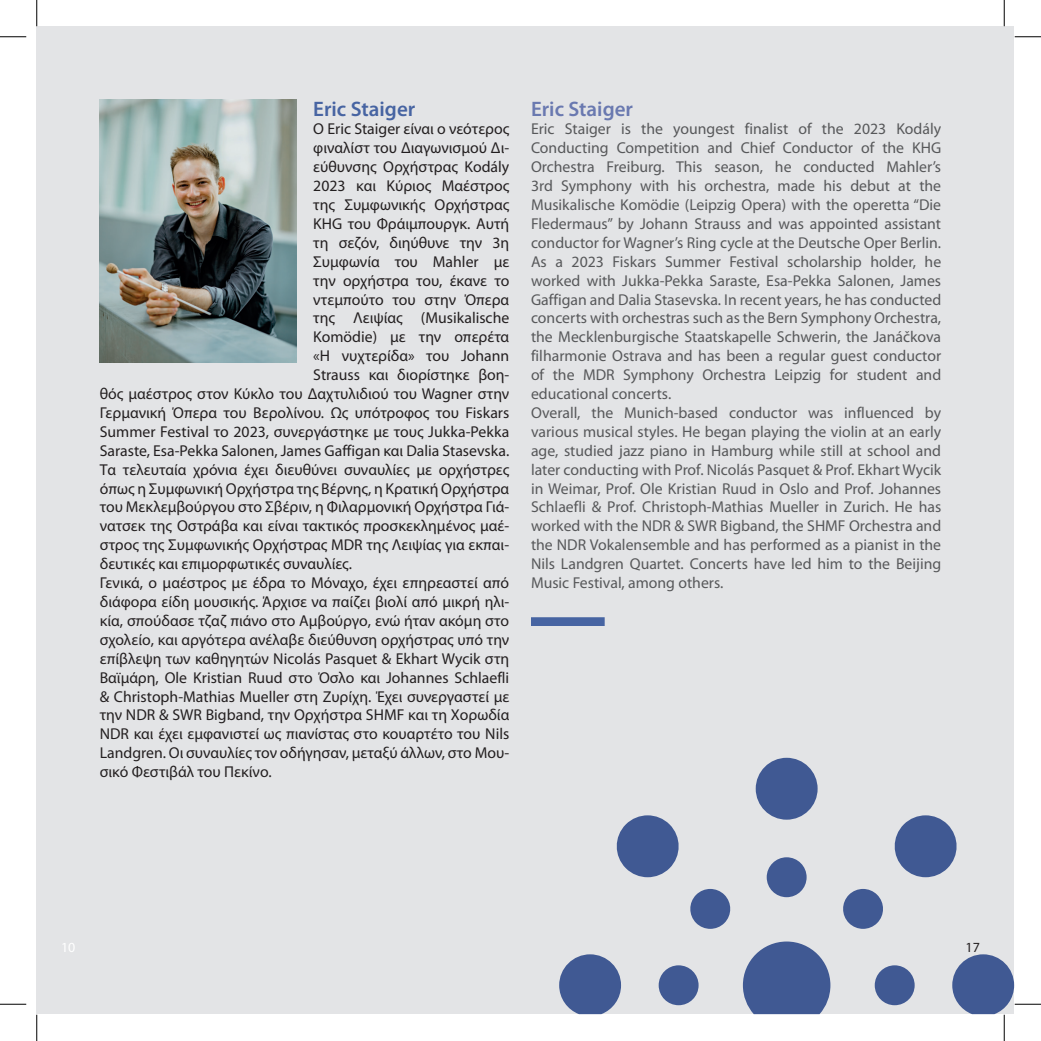
<style>
.page{position:relative;width:1041px;height:1041px;background:#fff}
.page>*{position:absolute;margin:0;border:0;box-sizing:border-box;transform-origin:0 0}
.t1{font:600 21px "Myriad Pro";color:#4764a2}
.t2{font:600 21px "Myriad Pro";color:#6a79b0}
.t3{font:15.75px "Myriad Pro";color:#231f20}
.t4{font:15.75px/18.9px "Myriad Pro";color:#57585a}
.t5{font:14px "Myriad Pro";color:#fff}
.t6{font:14px "Myriad Pro";color:#231f20}
</style>
<div class="page">
<div style="left:37px;top:27px;width:977px;height:987px;background:#e3e4e6"></div>
<img style="left:100px;top:100px;width:197px;height:262px">
<svg style="left:743px;top:941px;width:87px;height:73px"></svg>
<div style="left:875px;top:965px;width:40px;height:40px;background:#405993;border-radius:50%"></div>
<svg style="left:843px;top:889px;width:40px;height:40px"></svg>
<div style="left:767px;top:857px;width:39px;height:40px;background:#405993;border-radius:50%"></div>
<svg style="left:690px;top:889px;width:41px;height:40px"></svg>
<div style="left:659px;top:965px;width:39px;height:40px;background:#405993;border-radius:50%"></div>
<svg style="left:894px;top:815px;width:63px;height:62px"></svg>
<div style="left:756px;top:758px;width:61px;height:62px;background:#405993;border-radius:50%"></div>
<svg style="left:616px;top:815px;width:63px;height:62px"></svg>
<svg style="left:559px;top:954px;width:62px;height:60px"></svg>
<div style="left:531px;top:617px;width:74px;height:9px;background:#4764a2"></div>
<svg style="left:0;top:36px;width:26px;height:1px"></svg>
<svg style="left:1015px;top:36px;width:26px;height:1px"></svg>
<svg style="left:0;top:1004px;width:26px;height:1px"></svg>
<svg style="left:36px;top:0;width:1px;height:26px"></svg>
<svg style="left:36px;top:1015px;width:1px;height:26px"></svg>
<svg style="left:1004px;top:0;width:1px;height:26px"></svg>
<svg style="left:952px;top:954px;width:89px;height:87px"></svg>
<h1 class="t1" style="left:313px;top:95px;width:104px">Eric Staiger</h1>
<p class="t3" style="left:313px;top:119px;width:198px">Ο Eric Staiger είναι ο νεότερος</p>
<p class="t3" style="left:313px;top:138px;width:197px">φιναλίστ του Διαγωνισμού Δι-</p>
<p class="t3" style="left:313px;top:157px;width:197px">εύθυνσης Ορχήστρας Kodály</p>
<p class="t3" style="left:313px;top:176px;width:198px">2023 και Κύριος Μαέστρος</p>
<p class="t3" style="left:313px;top:195px;width:197px">της Συμφωνικής Ορχήστρας</p>
<p class="t3" style="left:313px;top:214px;width:198px">KHG του Φράιμπουργκ. Αυτή</p>
<p class="t3" style="left:313px;top:233px;width:197px">τη σεζόν, διηύθυνε την 3η</p>
<p class="t3" style="left:313px;top:252px;width:198px">Συμφωνία του Mahler με</p>
<p class="t3" style="left:313px;top:271px;width:197px">την ορχήστρα του, έκανε το</p>
<p class="t3" style="left:313px;top:290px;width:197px">ντεμπούτο του στην Όπερα</p>
<p class="t3" style="left:313px;top:308px;width:198px">της Λειψίας (Musikalische</p>
<p class="t3" style="left:313px;top:327px;width:198px">Komödie) με την οπερέτα</p>
<p class="t3" style="left:313px;top:346px;width:197px">«Η νυχτερίδα» του Johann</p>
<p class="t3" style="left:313px;top:365px;width:198px">Strauss και διορίστηκε βοη-</p>
<p class="t3" style="left:100px;top:384px;width:411px">θός μαέστρος στον Κύκλο του Δαχτυλιδιού του Wagner στην</p>
<p class="t3" style="left:100px;top:403px;width:411px">Γερμανική Όπερα του Βερολίνου. Ως υπότροφος του Fiskars</p>
<p class="t3" style="left:100px;top:422px;width:411px">Summer Festival το 2023, συνεργάστηκε με τους Jukka-Pekka</p>
<p class="t3" style="left:100px;top:441px;width:411px">Saraste, Esa-Pekka Salonen, James Gaffigan και Dalia Stasevska.</p>
<p class="t3" style="left:100px;top:460px;width:411px">Τα τελευταία χρόνια έχει διευθύνει συναυλίες με ορχήστρες</p>
<p class="t3" style="left:100px;top:479px;width:411px">όπως η Συμφωνική Ορχήστρα της Βέρνης, η Κρατική Ορχήστρα</p>
<p class="t3" style="left:100px;top:497px;width:411px">του Μεκλεμβούργου στο Σβέριν, η Φιλαρμονική Ορχήστρα Γιά-</p>
<p class="t3" style="left:100px;top:516px;width:411px">νατσεκ της Οστράβα και είναι τακτικός προσκεκλημένος μαέ-</p>
<p class="t3" style="left:100px;top:535px;width:411px">στρος της Συμφωνικής Ορχήστρας MDR της Λειψίας για εκπαι-</p>
<p class="t3" style="left:100px;top:554px;width:254px">δευτικές και επιμορφωτικές συναυλίες.</p>
<p class="t3" style="left:100px;top:573px;width:411px">Γενικά, ο μαέστρος με έδρα το Μόναχο, έχει επηρεαστεί από</p>
<p class="t3" style="left:100px;top:592px;width:411px">διάφορα είδη μουσικής. Άρχισε να παίζει βιολί από μικρή ηλι-</p>
<p class="t3" style="left:100px;top:611px;width:411px">κία, σπούδασε τζαζ πιάνο στο Αμβούργο, ενώ ήταν ακόμη στο</p>
<p class="t3" style="left:100px;top:630px;width:411px">σχολείο, και αργότερα ανέλαβε διεύθυνση ορχήστρας υπό την</p>
<p class="t3" style="left:100px;top:649px;width:411px">επίβλεψη των καθηγητών Nicolás Pasquet &amp; Ekhart Wycik στη</p>
<p class="t3" style="left:100px;top:668px;width:411px">Βαϊμάρη, Ole Kristian Ruud στο Όσλο και Johannes Schlaefli</p>
<p class="t3" style="left:100px;top:686px;width:411px">&amp; Christoph-Mathias Mueller στη Ζυρίχη. Έχει συνεργαστεί με</p>
<p class="t3" style="left:100px;top:705px;width:411px">την NDR &amp; SWR Bigband, την Ορχήστρα SHMF και τη Χορωδία</p>
<p class="t3" style="left:100px;top:724px;width:411px">NDR και έχει εμφανιστεί ως πιανίστας στο κουαρτέτο του Nils</p>
<p class="t3" style="left:100px;top:743px;width:411px">Landgren. Οι συναυλίες τον οδήγησαν, μεταξύ άλλων, στο Μου-</p>
<p class="t3" style="left:100px;top:762px;width:174px">σικό Φεστιβάλ του Πεκίνο.</p>
<h1 class="t2" style="left:531px;top:95px;width:104px">Eric Staiger</h1>
<p class="t4" style="left:531px;top:119px;width:412px">Eric Staiger is the youngest finalist of the 2023 Kodály Conducting Competition and Chief Conductor of the KHG Orchestra Freiburg. This season, he conducted Mahler’s 3rd Symphony with his orchestra, made his debut at the Musikalische Komödie (Leipzig Opera) with the operetta “Die Fledermaus” by Johann Strauss and was appointed assistant conductor for Wagner’s Ring cycle at the Deutsche Oper Berlin.<br>As a 2023 Fiskars Summer Festival scholarship holder, he worked with Jukka-Pekka Saraste, Esa-Pekka Salonen, James Gaffigan and Dalia Stasevska. In recent years, he has conducted concerts with orchestras such as the Bern Symphony Orchestra, the Mecklenburgische Staatskapelle Schwerin, the Janáčkova filharmonie Ostrava and has been a regular guest conductor of the MDR Symphony Orchestra Leipzig for student and educational concerts.<br>Overall, the Munich-based conductor was influenced by various musical styles. He began playing the violin at an early age, studied jazz piano in Hamburg while still at school and later conducting with Prof. Nicolás Pasquet &amp; Prof. Ekhart Wycik in Weimar, Prof. Ole Kristian Ruud in Oslo and Prof. Johannes Schlaefli &amp; Prof. Christoph-Mathias Mueller in Zurich. He has worked with the NDR &amp; SWR Bigband, the SHMF Orchestra and the NDR Vokalensemble and has performed as a pianist in the Nils Landgren Quartet. Concerts have led him to the Beijing Music Festival, among others.</p>
<p class="t5" style="left:61px;top:938px;width:16px">10</p>
<p class="t6" style="left:965px;top:938px;width:16px">17</p>
</div>
